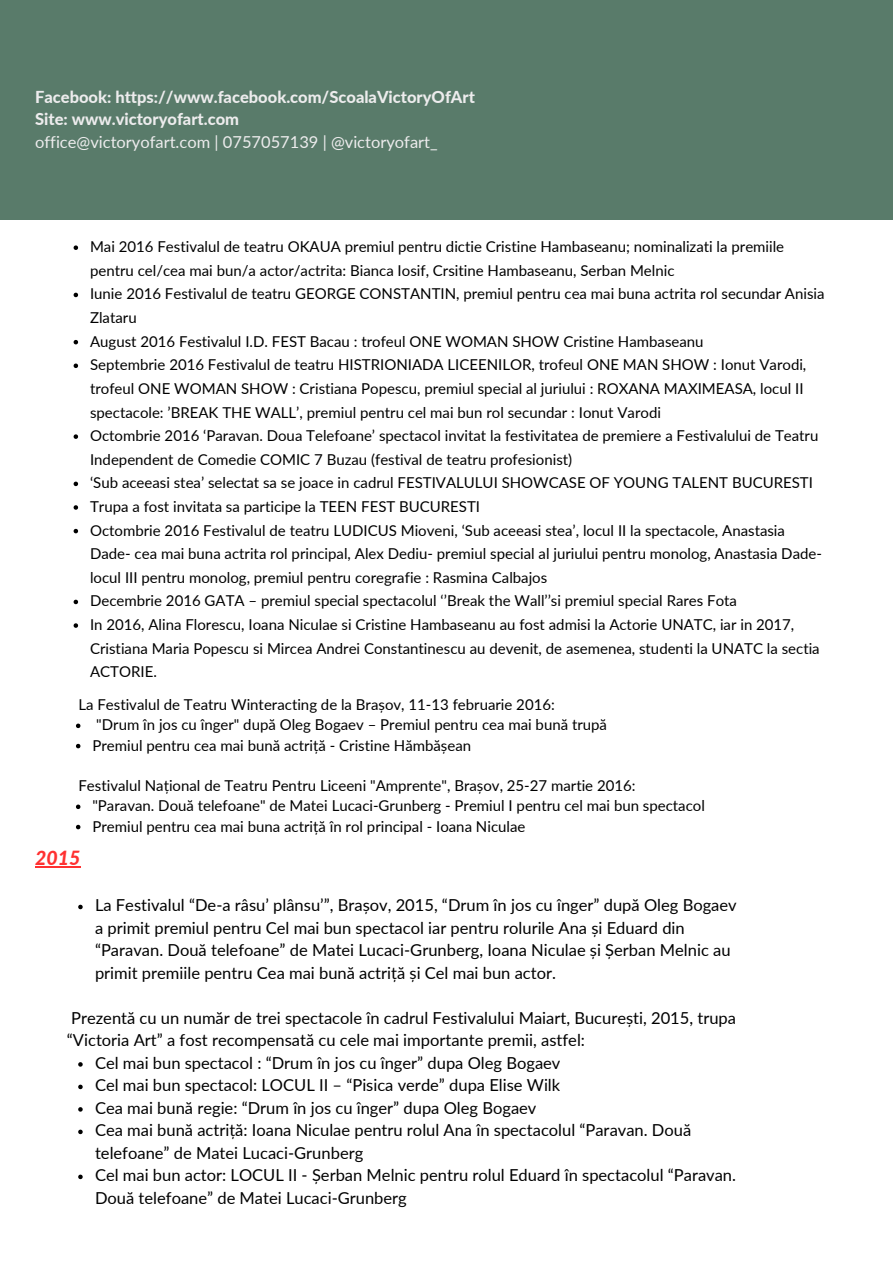
<style>
.page{position:relative;width:893px;height:1264px;background:#fff}
.page>*{position:absolute;margin:0;border:0;box-sizing:border-box;transform-origin:0 0}
.t1{font:italic 800 19.5px "Lato";color:#ff3131}
.t2{font:16.5px/22.5px "Lato";color:#000}
.t3{font:800 16.5px "Lato";color:#edeced}
.t4{font:16.5px "Lato";color:#edeced}
.t5{font:15px/23.5px "Lato";color:#000}
</style>
<div class="page">
<div style="left:0;top:0;width:892px;height:219px;background:#597b6a"></div>
<svg style="left:76px;top:723px;width:4px;height:5px"></svg>
<svg style="left:76px;top:743px;width:4px;height:5px"></svg>
<svg style="left:76px;top:804px;width:4px;height:5px"></svg>
<svg style="left:76px;top:824px;width:4px;height:5px"></svg>
<svg style="left:74px;top:245px;width:4px;height:5px"></svg>
<svg style="left:74px;top:293px;width:4px;height:4px"></svg>
<svg style="left:74px;top:340px;width:4px;height:4px"></svg>
<svg style="left:74px;top:363px;width:4px;height:5px"></svg>
<svg style="left:74px;top:434px;width:4px;height:5px"></svg>
<svg style="left:74px;top:481px;width:4px;height:5px"></svg>
<svg style="left:74px;top:505px;width:4px;height:4px"></svg>
<svg style="left:74px;top:529px;width:4px;height:4px"></svg>
<svg style="left:74px;top:599px;width:4px;height:5px"></svg>
<svg style="left:74px;top:623px;width:4px;height:5px"></svg>
<hr style="left:35px;top:866px;width:45px;height:1px;background:#ff3131">
<svg style="left:78px;top:904px;width:5px;height:5px"></svg>
<svg style="left:78px;top:1062px;width:5px;height:4px"></svg>
<svg style="left:78px;top:1084px;width:5px;height:5px"></svg>
<svg style="left:78px;top:1107px;width:5px;height:4px"></svg>
<svg style="left:78px;top:1129px;width:5px;height:5px"></svg>
<svg style="left:78px;top:1174px;width:5px;height:5px"></svg>
<p class="t3" style="left:35px;top:87px;width:441px">Facebook: https://www.facebook.com/ScoalaVictoryOfArt</p>
<p class="t3" style="left:35px;top:109px;width:205px">Site: www.victoryofart.com</p>
<p class="t4" style="left:35px;top:131px;width:404px">office@victoryofart.com | 0757057139 | @victoryofart_</p>
<p class="t5" style="left:90px;top:235px;width:695px">Mai 2016 Festivalul de teatru OKAUA premiul pentru dictie Cristine Hambaseanu; nominalizati la premiile pentru cel/cea mai bun/a actor/actrita: Bianca Iosif, Crsitine Hambaseanu, Serban Melnic</p>
<p class="t5" style="left:90px;top:282px;width:736px">Iunie 2016 Festivalul de teatru GEORGE CONSTANTIN, premiul pentru cea mai buna actrita rol secundar Anisia<br>Zlataru</p>
<p class="t5" style="left:90px;top:329px;width:615px">August 2016 Festivalul I.D. FEST Bacau : trofeul ONE WOMAN SHOW Cristine Hambaseanu</p>
<p class="t5" style="left:90px;top:353px;width:717px">Septembrie 2016 Festivalul de teatru HISTRIONIADA LICEENILOR, trofeul ONE MAN SHOW : Ionut Varodi, trofeul ONE WOMAN SHOW : Cristiana Popescu, premiul special al juriului : ROXANA MAXIMEASA, locul II spectacole: ’BREAK THE WALL’, premiul pentru cel mai bun rol secundar : Ionut Varodi</p>
<p class="t5" style="left:90px;top:423px;width:729px">Octombrie 2016 ‘Paravan. Doua Telefoane’ spectacol invitat la festivitatea de premiere a Festivalului de Teatru<br>Independent de Comedie COMIC 7 Buzau (festival de teatru profesionist)</p>
<p class="t5" style="left:90px;top:471px;width:724px">‘Sub aceeasi stea’ selectat sa se joace in cadrul FESTIVALULUI SHOWCASE OF YOUNG TALENT BUCURESTI</p>
<p class="t5" style="left:90px;top:494px;width:391px">Trupa a fost invitata sa participe la TEEN FEST BUCURESTI</p>
<p class="t5" style="left:90px;top:518px;width:733px">Octombrie 2016 Festivalul de teatru LUDICUS Mioveni, ‘Sub aceeasi stea’, locul II la spectacole, Anastasia<br>Dade- cea mai buna actrita rol principal, Alex Dediu- premiul special al juriului pentru monolog, Anastasia Dade&shy;locul III pentru monolog, premiul pentru coregrafie : Rasmina Calbajos</p>
<p class="t5" style="left:90px;top:589px;width:648px">Decembrie 2016 GATA – premiul special spectacolul ‘’Break the Wall’’si premiul special Rares Fota</p>
<p class="t5" style="left:90px;top:612px;width:731px">In 2016, Alina Florescu, Ioana Niculae si Cristine Hambaseanu au fost admisi la Actorie UNATC, iar in 2017,<br>Cristiana Maria Popescu si Mircea Andrei Constantinescu au devenit, de asemenea, studenti la UNATC la sectia<br>ACTORIE.</p>
<p class="t5" style="left:78px;top:692px;width:478px">La Festivalul de Teatru Winteracting de la Brașov, 11-13 februarie 2016:</p>
<p class="t5" style="left:96px;top:712px;width:512px">"Drum în jos cu înger" după Oleg Bogaev – Premiul pentru cea mai bună trupă</p>
<p class="t5" style="left:92px;top:733px;width:380px">Premiul pentru cea mai bună actriță - Cristine Hămbășean</p>
<p class="t5" style="left:78px;top:773px;width:558px">Festivalul Național de Teatru Pentru Liceeni "Amprente", Brașov, 25-27 martie 2016:</p>
<p class="t1" style="left:35px;top:846px;width:47px">2015</p>
<p class="t5" style="left:92px;top:793px;width:614px">"Paravan. Două telefoane" de Matei Lucaci-Grunberg - Premiul I pentru cel mai bun spectacol</p>
<p class="t5" style="left:92px;top:814px;width:434px">Premiul pentru cea mai buna actriță în rol principal - Ioana Niculae</p>
<p class="t2" style="left:95px;top:893px;width:643px">La Festivalul “De-a râsu’ plânsu’”, Brașov, 2015, “Drum în jos cu înger” după Oleg Bogaev a primit premiul pentru Cel mai bun spectacol iar pentru rolurile Ana și Eduard din “Paravan. Două telefoane” de Matei Lucaci-Grunberg, Ioana Niculae și Șerban Melnic au primit premiile pentru Cea mai bună actriță și Cel mai bun actor.</p>
<p class="t2" style="left:67px;top:1006px;width:670px">Prezentă cu un număr de trei spectacole în cadrul Festivalului Maiart, București, 2015, trupa “Victoria Art” a fost recompensată cu cele mai importante premii, astfel:</p>
<p class="t2" style="left:95px;top:1051px;width:467px">Cel mai bun spectacol : “Drum în jos cu înger” dupa Oleg Bogaev</p>
<p class="t2" style="left:95px;top:1073px;width:466px">Cel mai bun spectacol: LOCUL II – “Pisica verde” dupa Elise Wilk</p>
<p class="t2" style="left:95px;top:1096px;width:443px">Cea mai bună regie: “Drum în jos cu înger” dupa Oleg Bogaev</p>
<p class="t2" style="left:95px;top:1118px;width:597px">Cea mai bună actriță: Ioana Niculae pentru rolul Ana în spectacolul “Paravan. Două telefoane” de Matei Lucaci-Grunberg</p>
<p class="t2" style="left:95px;top:1163px;width:642px">Cel mai bun actor: LOCUL II - Șerban Melnic pentru rolul Eduard în spectacolul “Paravan.<br>Două telefoane” de Matei Lucaci-Grunberg</p>
</div>
